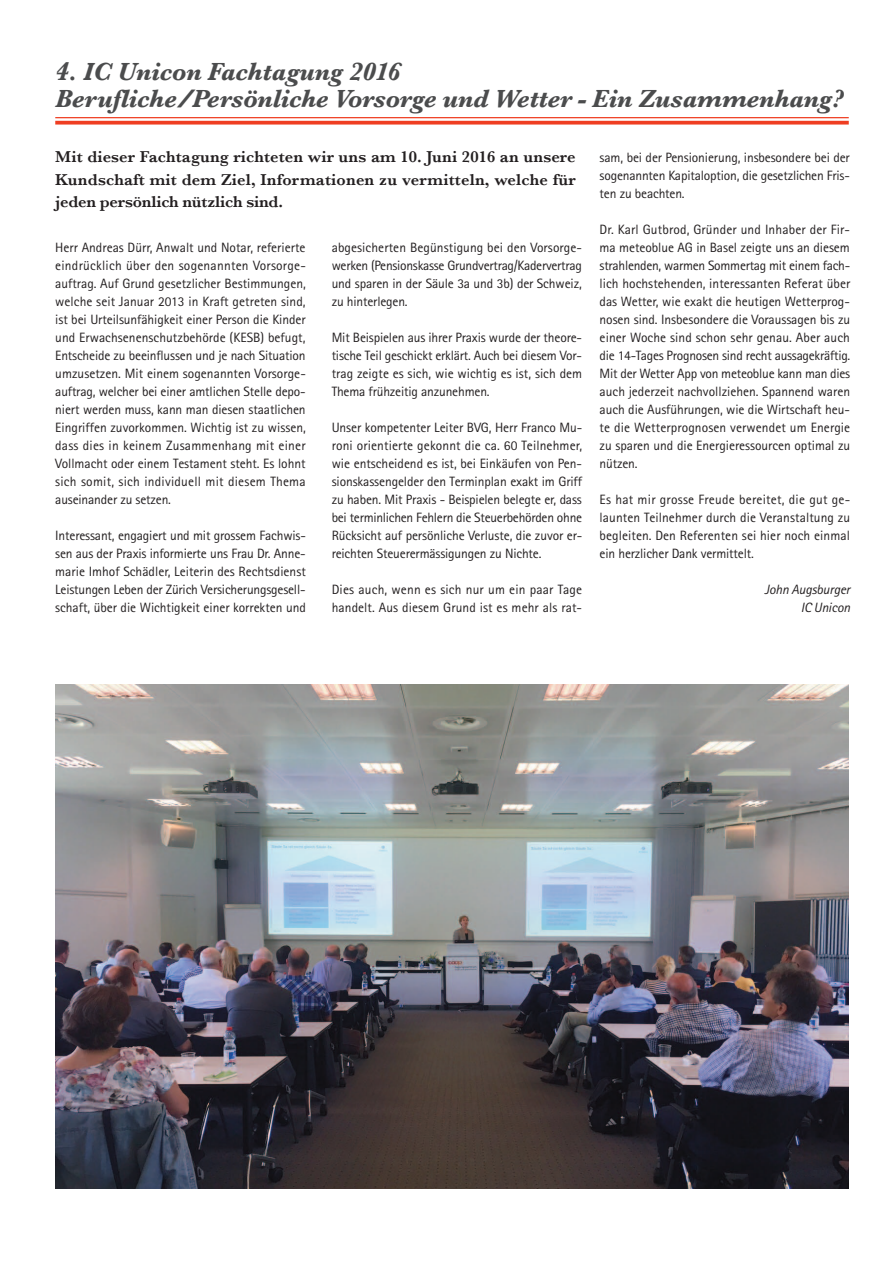
<style>
.page{position:relative;width:893px;height:1263px;background:#fff}
.page>*{position:absolute;margin:0;border:0;box-sizing:border-box;transform-origin:0 0}
.t1{font:italic 700 25.95px/27px "Baskerville";letter-spacing:-.015em;color:#4b4c4d}
.t2{font:600 16.5px/22.5px "Baskerville";letter-spacing:-.01em;color:#231f20;text-align:justify}
.t3{font:13.5px/18px "Rotis Sans Serif";letter-spacing:-.005em;color:#231f20;text-align:justify}
.t4{font:italic 13.5px/18px "Rotis Sans Serif";letter-spacing:-.01em;color:#231f20;text-align:right}
</style>
<div class="page">
<hr style="left:55px;top:117px;width:794px;height:1px;background:#ef3e22">
<svg style="left:55px;top:121px;width:794px;height:4px;background:#f0533a"></svg>
<img style="left:55px;top:684px;width:794px;height:504px">
<h1 class="t1" style="left:55px;top:58px;width:790px">4. IC Unicon Fachtagung 2016<br>Berufliche/Persönliche Vorsorge und Wetter - Ein Zusammenhang?</h1>
<p class="t2" style="left:55px;top:146px;width:522px">Mit dieser Fachtagung richteten wir uns am 10. Juni 2016 an unsere Kundschaft mit dem Ziel, Informationen zu vermitteln, welche für jeden persönlich nützlich sind.</p>
<p class="t3" style="left:600px;top:148px;width:252px">sam, bei der Pensionierung, insbesondere bei der sogenannten Kapitaloption, die gesetzlichen Fris&shy;ten zu beachten.</p>
<p class="t3" style="left:600px;top:220px;width:252px">Dr. Karl Gutbrod, Gründer und Inhaber der Fir&shy;ma meteoblue AG in Basel zeigte uns an diesem strahlenden, warmen Sommertag mit einem fach&shy;lich hochstehenden, interessanten Referat über das Wetter, wie exakt die heutigen Wetterprog&shy;nosen sind. Insbesondere die Voraussagen bis zu einer Woche sind schon sehr genau. Aber auch die 14-Tages Prognosen sind recht aussagekräftig.<br>Mit der Wetter App von meteoblue kann man dies auch jederzeit nachvollziehen. Spannend waren auch die Ausführungen, wie die Wirtschaft heu&shy;te die Wetterprognosen verwendet um Energie zu sparen und die Energieressourcen optimal zu nützen.</p>
<p class="t3" style="left:600px;top:490px;width:252px">Es hat mir grosse Freude bereitet, die gut ge&shy;launten Teilnehmer durch die Veranstaltung zu begleiten. Den Referenten sei hier noch einmal ein herzlicher Dank vermittelt.</p>
<p class="t4" style="left:764px;top:580px;width:87px">John Augsburger<br>IC Unicon</p>
<p class="t3" style="left:55px;top:238px;width:252px">Herr Andreas Dürr, Anwalt und Notar, referierte eindrücklich über den sogenannten Vorsorge&shy;auftrag. Auf Grund gesetzlicher Bestimmungen, welche seit Januar 2013 in Kraft getreten sind, ist bei Urteilsunfähigkeit einer Person die Kinder und Erwachsenenschutzbehörde (KESB) befugt, Entscheide zu beeinflussen und je nach Situation umzusetzen. Mit einem sogenannten Vorsorge&shy;auftrag, welcher bei einer amtlichen Stelle depo&shy;niert werden muss, kann man diesen staatlichen Eingriffen zuvorkommen. Wichtig ist zu wissen, dass dies in keinem Zusammenhang mit einer Vollmacht oder einem Testament steht. Es lohnt sich somit, sich individuell mit diesem Thema auseinander zu setzen.</p>
<p class="t3" style="left:55px;top:526px;width:252px">Interessant, engagiert und mit grossem Fachwis&shy;sen aus der Praxis informierte uns Frau Dr. Anne&shy;marie Imhof Schädler, Leiterin des Rechtsdienst Leistungen Leben der Zürich Versicherungsgesell&shy;schaft, über die Wichtigkeit einer korrekten und</p>
<p class="t3" style="left:332px;top:238px;width:252px">abgesicherten Begünstigung bei den Vorsorge&shy;werken (Pensionskasse Grundvertrag/Kadervertrag und sparen in der Säule 3a und 3b) der Schweiz, zu hinterlegen.</p>
<p class="t3" style="left:332px;top:328px;width:252px">Mit Beispielen aus ihrer Praxis wurde der theore&shy;tische Teil geschickt erklärt. Auch bei diesem Vor&shy;trag zeigte es sich, wie wichtig es ist, sich dem Thema frühzeitig anzunehmen.</p>
<p class="t3" style="left:332px;top:418px;width:252px">Unser kompetenter Leiter BVG, Herr Franco Mu&shy;roni orientierte gekonnt die ca. 60 Teilnehmer, wie entscheidend es ist, bei Einkäufen von Pen&shy;sionskassengelder den Terminplan exakt im Griff zu haben. Mit Praxis - Beispielen belegte er, dass bei terminlichen Fehlern die Steuerbehörden ohne Rücksicht auf persönliche Verluste, die zuvor er&shy;reichten Steuerermässigungen zu Nichte.</p>
<p class="t3" style="left:332px;top:580px;width:252px">Dies auch, wenn es sich nur um ein paar Tage handelt. Aus diesem Grund ist es mehr als rat-</p>
</div>
